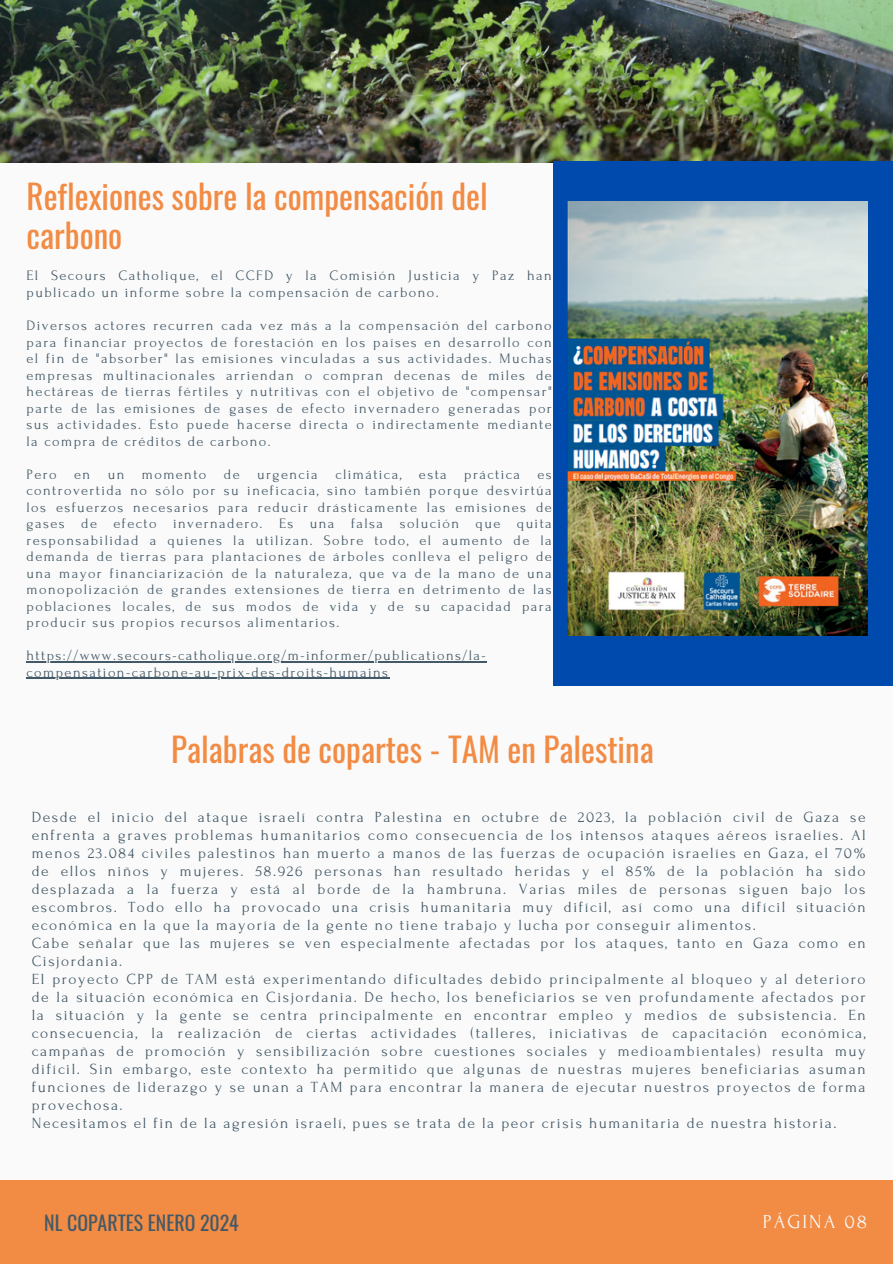
<style>
.page{position:relative;width:893px;height:1264px;background:#fff}
.page>*{position:absolute;margin:0;border:0;box-sizing:border-box;transform-origin:0 0}
.t1{font:33.15px/39.3px "Oswald";color:#f28b43}
.t2{font:19.8px "Oswald";color:#435967}
.t3{font:19.8px "Forum";letter-spacing:.1em;color:#fafafa}
.t4{font:15.45px/18px "Forum";letter-spacing:.1em;color:#435967}
.t5{font:14.4px/16.5px "Forum";letter-spacing:.1em;color:#435967}
</style>
<div class="page">
<div style="left:0;top:0;width:892px;height:1263px;background:#fafafa"></div>
<div style="left:0;top:1180px;width:892px;height:83px;background:#f28b43"></div>
<img style="left:0;top:0;width:892px;height:162px">
<div style="left:553px;top:162px;width:339px;height:524px;background:#004aad"></div>
<img style="left:567px;top:201px;width:300px;height:434px">
<hr style="left:27px;top:661px;width:460px;height:1px;background:#435967">
<hr style="left:27px;top:678px;width:362px;height:1px;background:#435967">
<h1 class="t1" style="left:27px;top:175px;width:462px">Reflexiones sobre la compensación del carbono</h1>
<p class="t5" style="left:27px;top:268px;width:526px">El Secours Catholique, el CCFD y la Comisión Justicia y Paz han publicado un informe sobre la compensación de carbono.</p>
<p class="t5" style="left:27px;top:317px;width:526px;text-align:justify">Diversos actores recurren cada vez más a la compensación del carbono para financiar proyectos de forestación en los países en desarrollo con el fin de "absorber" las emisiones vinculadas a sus actividades. Muchas empresas multinacionales arriendan o compran decenas de miles de hectáreas de tierras fértiles y nutritivas con el objetivo de "compensar" parte de las emisiones de gases de efecto invernadero generadas por sus actividades. Esto puede hacerse directa o indirectamente mediante la compra de créditos de carbono.</p>
<p class="t5" style="left:27px;top:466px;width:526px;text-align:justify">Pero en un momento de urgencia climática, esta práctica es controvertida no sólo por su ineficacia, sino también porque desvirtúa los esfuerzos necesarios para reducir drásticamente las emisiones de gases de efecto invernadero. Es una falsa solución que quita responsabilidad a quienes la utilizan. Sobre todo, el aumento de la demanda de tierras para plantaciones de árboles conlleva el peligro de una mayor financiarización de la naturaleza, que va de la mano de una monopolización de grandes extensiones de tierra en detrimento de las poblaciones locales, de sus modos de vida y de su capacidad para producir sus propios recursos alimentarios.</p>
<p class="t5" style="left:27px;top:647px;width:460px">https://www.secours-catholique.org/m-informer/publications/la&shy;compensation-carbone-au-prix-des-droits-humains</p>
<h1 class="t1" style="left:171px;top:728px;width:484px">Palabras de copartes - TAM en Palestina</h1>
<p class="t4" style="left:32px;top:808px;width:835px">Desde el inicio del ataque israelí contra Palestina en octubre de 2023, la población civil de Gaza se enfrenta a graves problemas humanitarios como consecuencia de los intensos ataques aéreos israelíes. Al menos 23.084 civiles palestinos han muerto a manos de las fuerzas de ocupación israelíes en Gaza, el 70% de ellos niños y mujeres. 58.926 personas han resultado heridas y el 85% de la población ha sido desplazada a la fuerza y está al borde de la hambruna. Varias miles de personas siguen bajo los escombros. Todo ello ha provocado una crisis humanitaria muy difícil, así como una difícil situación económica en la que la mayoría de la gente no tiene trabajo y lucha por conseguir alimentos.<br>Cabe señalar que las mujeres se ven especialmente afectadas por los ataques, tanto en Gaza como en Cisjordania.<br>El proyecto CPP de TAM está experimentando dificultades debido principalmente al bloqueo y al deterioro de la situación económica en Cisjordania. De hecho, los beneficiarios se ven profundamente afectados por la situación y la gente se centra principalmente en encontrar empleo y medios de subsistencia. En consecuencia, la realización de ciertas actividades (talleres, iniciativas de capacitación económica, campañas de promoción y sensibilización sobre cuestiones sociales y medioambientales) resulta muy difícil. Sin embargo, este contexto ha permitido que algunas de nuestras mujeres beneficiarias asuman funciones de liderazgo y se unan a TAM para encontrar la manera de ejecutar nuestros proyectos de forma provechosa.<br>Necesitamos el fin de la agresión israelí, pues se trata de la peor crisis humanitaria de nuestra historia.</p>
<p class="t2" style="left:44px;top:1206px;width:196px">NL COPARTES ENERO 2024</p>
<p class="t3" style="left:762px;top:1210px;width:106px">PÁGINA 08</p>
</div>
